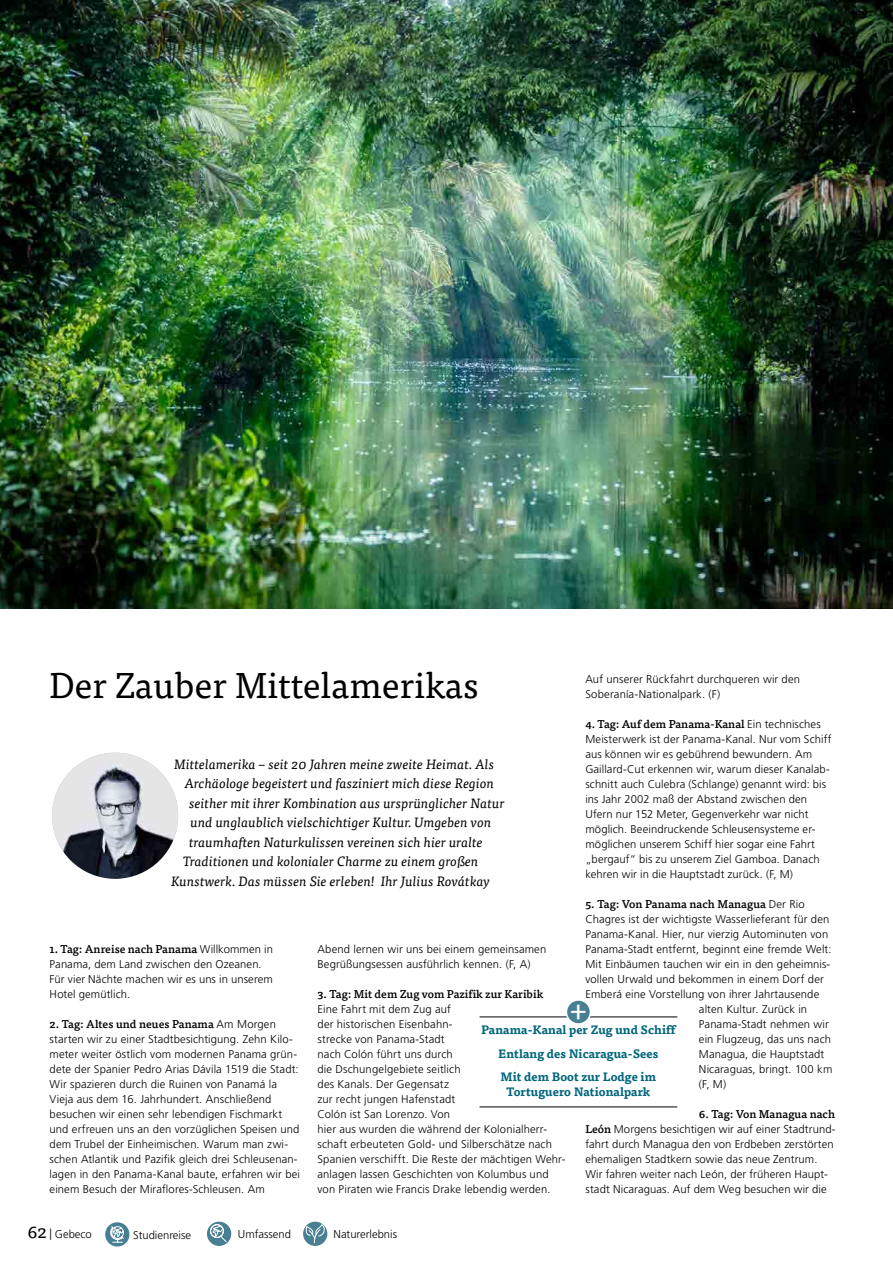
<style>
.page{position:relative;width:893px;height:1263px;background:#fff}
.page>*{position:absolute;margin:0;border:0;box-sizing:border-box;transform-origin:0 0}
.t1{font:36px "Tisa OT";color:#000}
.t2{font:30px "Tisa OT";color:#fff}
.t3{font:18px "Tisa OT";color:#000}
.t4{font:italic 13.5px "Tisa OT";letter-spacing:.005em;color:#000}
.t5{font:700 12px/23.5px "Tisa OT";color:#00667b;text-align:center}
.t6{font:300 11.25px/15px "Frutiger LT Pro";letter-spacing:.01em;color:#000}
.t7{font:500 11.25px "Tisa OT";color:#000}
.s1{font-family:"Frutiger LT Pro";font-weight:300}
.s2{font-family:"Tisa OT";font-weight:500}
.s3{font-family:"Frutiger LT Pro";font-weight:300;font-size:11.25px}
</style>
<div class="page">
<img style="left:0;top:0;width:893px;height:608px">
<hr style="left:480px;top:1107px;width:197px;height:1px;background:#000">
<hr style="left:480px;top:1017px;width:197px;height:1px;background:#000">
<div style="left:566px;top:1000px;width:24px;height:24px;background:#487f92;border-radius:50%"></div>
<div style="left:566px;top:999px;width:25px;height:26px;border:2px solid #fff;border-radius:50%"></div>
<div style="left:105px;top:1222px;width:24px;height:24px;background:#487f92;border-radius:50%"></div>
<svg style="left:110px;top:1223px;width:14px;height:20px"></svg>
<svg style="left:303px;top:1222px;width:24px;height:24px"></svg>
<svg style="left:306px;top:1222px;width:19px;height:21px"></svg>
<svg style="left:207px;top:1221px;width:24px;height:25px"></svg>
<svg style="left:210px;top:1224px;width:18px;height:19px"></svg>
<img style="left:52px;top:753px;width:126px;height:126px;border-radius:63px">
<h1 class="t1" style="left:50px;top:664px;width:431px">Der Zauber Mittelamerikas</h1>
<p class="t6" style="left:585px;top:672px;width:216px">Auf unserer Rückfahrt durchqueren wir den<br>Soberanía-Nationalpark. (F)</p>
<p class="t7" style="left:585px;top:717px;width:237px">4. Tag: Auf dem Panama-Kanal <span class="s1">Ein technisches</span></p>
<p class="t6" style="left:585px;top:732px;width:248px">Meisterwerk ist der Panama-Kanal. Nur vom Schiff aus können wir es gebührend bewundern. Am Gaillard-Cut erkennen wir, warum dieser Kanalab&shy;schnitt auch Culebra (Schlange) genannt wird: bis ins Jahr 2002 maß der Abstand zwischen den Ufern nur 152 Meter, Gegenverkehr war nicht möglich. Beeindruckende Schleusensysteme er&shy;möglichen unserem Schiff hier sogar eine Fahrt „bergauf“ bis zu unserem Ziel Gamboa. Danach kehren wir in die Hauptstadt zurück. (F, M)</p>
<p class="t7" style="left:585px;top:897px;width:221px">5. Tag: Von Panama nach Managua <span class="s1">Der Rio</span></p>
<p class="t6" style="left:585px;top:912px;width:245px">Chagres ist der wichtigste Wasserlieferant für den</p>
<p class="t6" style="left:585px;top:927px;width:244px">Panama-Kanal. Hier, nur vierzig Autominuten von</p>
<p class="t6" style="left:585px;top:942px;width:248px">Panama-Stadt entfernt, beginnt eine fremde Welt:</p>
<p class="t6" style="left:585px;top:957px;width:246px">Mit Einbäumen tauchen wir ein in den geheimnis-</p>
<p class="t6" style="left:585px;top:972px;width:240px">vollen Urwald und bekommen in einem Dorf der</p>
<p class="t6" style="left:585px;top:987px;width:235px">Emberá eine Vorstellung von ihrer Jahrtausende</p>
<p class="t6" style="left:699px;top:1002px;width:110px">alten Kultur. Zurück in</p>
<p class="t6" style="left:699px;top:1017px;width:131px">Panama-Stadt nehmen wir</p>
<p class="t6" style="left:699px;top:1032px;width:134px">ein Flugzeug, das uns nach</p>
<p class="t6" style="left:699px;top:1047px;width:127px">Managua, die Hauptstadt</p>
<p class="t6" style="left:699px;top:1062px;width:135px">Nicaraguas, bringt. 100 km</p>
<p class="t6" style="left:699px;top:1077px;width:29px">(F, M)</p>
<p class="t7" style="left:699px;top:1107px;width:138px">6. Tag: Von Managua nach</p>
<p class="t6" style="left:585px;top:1122px;width:252px"><span class="s2">León</span> Morgens besichtigen wir auf einer Stadtrund&shy;fahrt durch Managua den von Erdbeben zerstörten ehemaligen Stadtkern sowie das neue Zentrum.<br>Wir fahren weiter nach León, der früheren Haupt&shy;stadt Nicaraguas. Auf dem Weg besuchen wir die</p>
<p class="t4" style="left:174px;top:756px;width:322px">Mittelamerika – seit 20 Jahren meine zweite Heimat. Als</p>
<p class="t4" style="left:185px;top:776px;width:311px">Archäologe begeistert und fasziniert mich diese Region</p>
<p class="t4" style="left:189px;top:795px;width:317px">seither mit ihrer Kombination aus ursprünglicher Natur</p>
<p class="t4" style="left:191px;top:815px;width:302px">und unglaublich vielschichtiger Kultur. Umgeben von</p>
<p class="t4" style="left:189px;top:834px;width:295px">traumhaften Naturkulissen vereinen sich hier uralte</p>
<p class="t4" style="left:183px;top:854px;width:297px">Traditionen und kolonialer Charme zu einem großen</p>
<p class="t4" style="left:171px;top:873px;width:320px">Kunstwerk. Das müssen Sie erleben! Ihr Julius Rovátkay</p>
<p class="t6" style="left:317px;top:942px;width:230px">Abend lernen wir uns bei einem gemeinsamen<br>Begrüßungsessen ausführlich kennen. (F, A)</p>
<p class="t7" style="left:317px;top:987px;width:227px">3. Tag: Mit dem Zug vom Pazifik zur Karibik</p>
<p class="t6" style="left:317px;top:1002px;width:249px">Eine Fahrt mit dem Zug auf<br>der historischen Eisenbahn-<br>strecke von Panama-Stadt<br>nach Colón führt uns durch<br>die Dschungelgebiete seitlich<br>des Kanals. Der Gegensatz<br>zur recht jungen Hafenstadt<br>Colón ist San Lorenzo. Von<br>hier aus wurden die während der Kolonialherr&shy;schaft erbeuteten Gold- und Silberschätze nach Spanien verschifft. Die Reste der mächtigen Wehr&shy;anlagen lassen Geschichten von Kolumbus und von Piraten wie Francis Drake lebendig werden.</p>
<p class="t7" style="left:50px;top:942px;width:225px">1. Tag: Anreise nach Panama <span class="s1">Willkommen in</span></p>
<p class="t6" style="left:50px;top:957px;width:225px">Panama, dem Land zwischen den Ozeanen.<br>Für vier Nächte machen wir es uns in unserem<br>Hotel gemütlich.</p>
<p class="t7" style="left:50px;top:1017px;width:228px">2. Tag: Altes und neues Panama <span class="s1">Am Morgen</span></p>
<p class="t6" style="left:50px;top:1032px;width:252px">starten wir zu einer Stadtbesichtigung. Zehn Kilo&shy;meter weiter östlich vom modernen Panama grün&shy;dete der Spanier Pedro Arias Dávila 1519 die Stadt:<br>Wir spazieren durch die Ruinen von Panamá la Vieja aus dem 16. Jahrhundert. Anschließend besuchen wir einen sehr lebendigen Fischmarkt und erfreuen uns an den vorzüglichen Speisen und dem Trubel der Einheimischen. Warum man zwi&shy;schen Atlantik und Pazifik gleich drei Schleusenan&shy;lagen in den Panama-Kanal baute, erfahren wir bei einem Besuch der Miraflores-Schleusen. Am</p>
<h2 class="t2" style="left:570px;top:992px;width:19px">+</h2>
<p class="t5" style="left:481px;top:1019px;width:196px">Panama-Kanal per Zug und Schiff<br>Entlang des Nicaragua-Sees<br>Mit dem Boot zur Lodge im</p>
<p class="t5" style="left:506px;top:1081px;width:146px">Tortuguero Nationalpark</p>
<h3 class="t3" style="left:27px;top:1221px;width:26px">62 <span class="s3">|</span></h3>
<p class="t6" style="left:55px;top:1227px;width:38px">Gebeco</p>
<p class="t6" style="left:133px;top:1227px;width:59px">Studienreise</p>
<p class="t6" style="left:238px;top:1227px;width:55px">Umfassend</p>
<p class="t6" style="left:333px;top:1227px;width:65px">Naturerlebnis</p>
</div>
